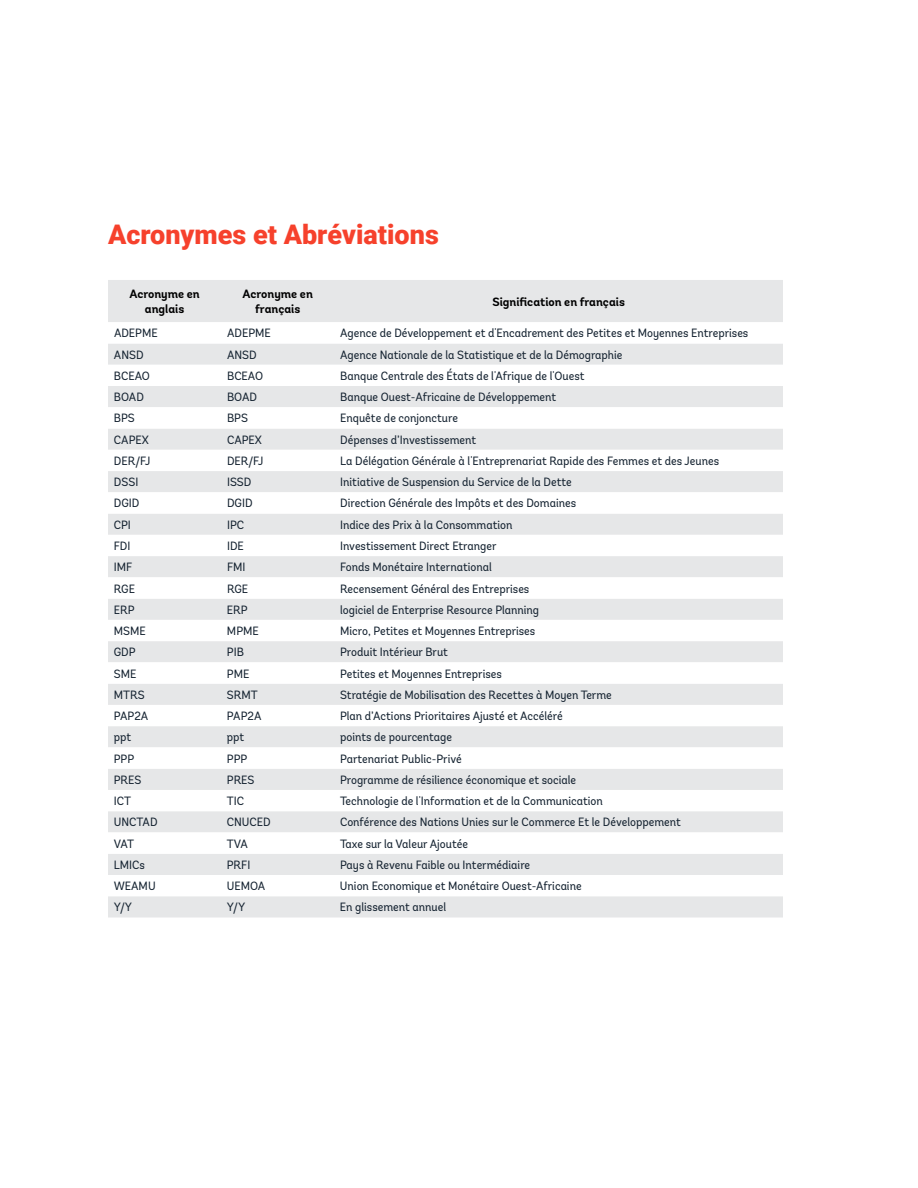
<style>
.page{position:relative;width:918px;height:1188px;background:#fff}
.page>*{position:absolute;margin:0;border:0;box-sizing:border-box;transform-origin:0 0}
.t1{font:900 27px "Roboto";color:#f6412c}
.t2{font:12px "Andes";color:#152331;scale:.95 1}
.t3{font:700 12px/15px "Andes";color:#000;text-align:center}
</style>
<div class="page">
<div style="left:108px;top:280px;width:675px;height:638px;background:#e6e7e8"></div>
<svg style="left:108px;top:322px;width:675px;height:574px"></svg>
<h1 class="t1" style="left:108px;top:216px;width:332px">Acronymes et Abréviations</h1>
<p class="t3" style="left:129px;top:287px;width:72px">Acronyme en anglais</p>
<p class="t3" style="left:243px;top:287px;width:72px">Acronyme en français</p>
<p class="t3" style="left:492px;top:294px;width:134px">Signification en français</p>
<p class="t2" style="left:114px;top:326px;width:48px">ADEPME</p>
<p class="t2" style="left:227px;top:326px;width:48px">ADEPME</p>
<p class="t2" style="left:340px;top:326px;width:431px">Agence de Développement et d'Encadrement des Petites et Moyennes Entreprises</p>
<p class="t2" style="left:114px;top:347px;width:33px">ANSD</p>
<p class="t2" style="left:227px;top:347px;width:33px">ANSD</p>
<p class="t2" style="left:340px;top:347px;width:299px">Agence Nationale de la Statistique et de la Démographie</p>
<p class="t2" style="left:114px;top:368px;width:39px">BCEAO</p>
<p class="t2" style="left:227px;top:368px;width:39px">BCEAO</p>
<p class="t2" style="left:340px;top:368px;width:259px">Banque Centrale des États de l'Afrique de l'Ouest</p>
<p class="t2" style="left:114px;top:390px;width:33px">BOAD</p>
<p class="t2" style="left:227px;top:390px;width:33px">BOAD</p>
<p class="t2" style="left:340px;top:390px;width:229px">Banque Ouest-Africaine de Développement</p>
<p class="t2" style="left:114px;top:411px;width:24px">BPS</p>
<p class="t2" style="left:227px;top:411px;width:24px">BPS</p>
<p class="t2" style="left:340px;top:411px;width:125px">Enquête de conjoncture</p>
<p class="t2" style="left:114px;top:432px;width:38px">CAPEX</p>
<p class="t2" style="left:227px;top:432px;width:38px">CAPEX</p>
<p class="t2" style="left:340px;top:432px;width:145px">Dépenses d’Investissement</p>
<p class="t2" style="left:114px;top:454px;width:40px">DER/FJ</p>
<p class="t2" style="left:227px;top:454px;width:40px">DER/FJ</p>
<p class="t2" style="left:340px;top:454px;width:400px">La Délégation Générale à l'Entreprenariat Rapide des Femmes et des Jeunes</p>
<p class="t2" style="left:114px;top:475px;width:27px">DSSI</p>
<p class="t2" style="left:227px;top:475px;width:27px">ISSD</p>
<p class="t2" style="left:340px;top:475px;width:245px">Initiative de Suspension du Service de la Dette</p>
<p class="t2" style="left:114px;top:496px;width:28px">DGID</p>
<p class="t2" style="left:227px;top:496px;width:28px">DGID</p>
<p class="t2" style="left:340px;top:496px;width:250px">Direction Générale des Impôts et des Domaines</p>
<p class="t2" style="left:114px;top:517px;width:19px">CPI</p>
<p class="t2" style="left:227px;top:517px;width:19px">IPC</p>
<p class="t2" style="left:340px;top:517px;width:183px">Indice des Prix à la Consommation</p>
<p class="t2" style="left:114px;top:539px;width:19px">FDI</p>
<p class="t2" style="left:227px;top:539px;width:19px">IDE</p>
<p class="t2" style="left:340px;top:539px;width:166px">Investissement Direct Etranger</p>
<p class="t2" style="left:114px;top:560px;width:21px">IMF</p>
<p class="t2" style="left:227px;top:560px;width:21px">FMI</p>
<p class="t2" style="left:340px;top:560px;width:161px">Fonds Monétaire International</p>
<p class="t2" style="left:114px;top:581px;width:24px">RGE</p>
<p class="t2" style="left:227px;top:581px;width:24px">RGE</p>
<p class="t2" style="left:340px;top:581px;width:201px">Recensement Général des Entreprises</p>
<p class="t2" style="left:114px;top:602px;width:23px">ERP</p>
<p class="t2" style="left:227px;top:602px;width:23px">ERP</p>
<p class="t2" style="left:340px;top:602px;width:211px">logiciel de Enterprise Resource Planning</p>
<p class="t2" style="left:114px;top:624px;width:35px">MSME</p>
<p class="t2" style="left:227px;top:624px;width:35px">MPME</p>
<p class="t2" style="left:340px;top:624px;width:207px">Micro, Petites et Moyennes Entreprises</p>
<p class="t2" style="left:114px;top:645px;width:24px">GDP</p>
<p class="t2" style="left:227px;top:645px;width:19px">PIB</p>
<p class="t2" style="left:340px;top:645px;width:115px">Produit Intérieur Brut</p>
<p class="t2" style="left:114px;top:666px;width:25px">SME</p>
<p class="t2" style="left:227px;top:666px;width:25px">PME</p>
<p class="t2" style="left:340px;top:666px;width:172px">Petites et Moyennes Entreprises</p>
<p class="t2" style="left:114px;top:687px;width:34px">MTRS</p>
<p class="t2" style="left:227px;top:687px;width:34px">SRMT</p>
<p class="t2" style="left:340px;top:687px;width:288px">Stratégie de Mobilisation des Recettes à Moyen Terme</p>
<p class="t2" style="left:114px;top:709px;width:38px">PAP2A</p>
<p class="t2" style="left:227px;top:709px;width:38px">PAP2A</p>
<p class="t2" style="left:340px;top:709px;width:236px">Plan d’Actions Prioritaires Ajusté et Accéléré</p>
<p class="t2" style="left:114px;top:730px;width:20px">ppt</p>
<p class="t2" style="left:227px;top:730px;width:20px">ppt</p>
<p class="t2" style="left:340px;top:730px;width:119px">points de pourcentage</p>
<p class="t2" style="left:114px;top:751px;width:23px">PPP</p>
<p class="t2" style="left:227px;top:751px;width:23px">PPP</p>
<p class="t2" style="left:340px;top:751px;width:130px">Partenariat Public-Privé</p>
<p class="t2" style="left:114px;top:772px;width:31px">PRES</p>
<p class="t2" style="left:227px;top:772px;width:31px">PRES</p>
<p class="t2" style="left:340px;top:772px;width:250px">Programme de résilience économique et sociale</p>
<p class="t2" style="left:114px;top:794px;width:20px">ICT</p>
<p class="t2" style="left:227px;top:794px;width:20px">TIC</p>
<p class="t2" style="left:340px;top:794px;width:278px">Technologie de l'Information et de la Communication</p>
<p class="t2" style="left:114px;top:815px;width:48px">UNCTAD</p>
<p class="t2" style="left:227px;top:815px;width:48px">CNUCED</p>
<p class="t2" style="left:340px;top:815px;width:360px">Conférence des Nations Unies sur le Commerce Et le Développement</p>
<p class="t2" style="left:114px;top:836px;width:23px">VAT</p>
<p class="t2" style="left:227px;top:836px;width:24px">TVA</p>
<p class="t2" style="left:340px;top:836px;width:136px">Taxe sur la Valeur Ajoutée</p>
<p class="t2" style="left:114px;top:858px;width:34px">LMICs</p>
<p class="t2" style="left:227px;top:858px;width:26px">PRFI</p>
<p class="t2" style="left:340px;top:858px;width:202px">Pays à Revenu Faible ou Intermédiaire</p>
<p class="t2" style="left:114px;top:879px;width:46px">WEAMU</p>
<p class="t2" style="left:227px;top:879px;width:42px">UEMOA</p>
<p class="t2" style="left:340px;top:879px;width:256px">Union Economique et Monétaire Ouest-Africaine</p>
<p class="t2" style="left:114px;top:900px;width:21px">Y/Y</p>
<p class="t2" style="left:227px;top:900px;width:21px">Y/Y</p>
<p class="t2" style="left:340px;top:900px;width:113px">En glissement annuel</p>
</div>
